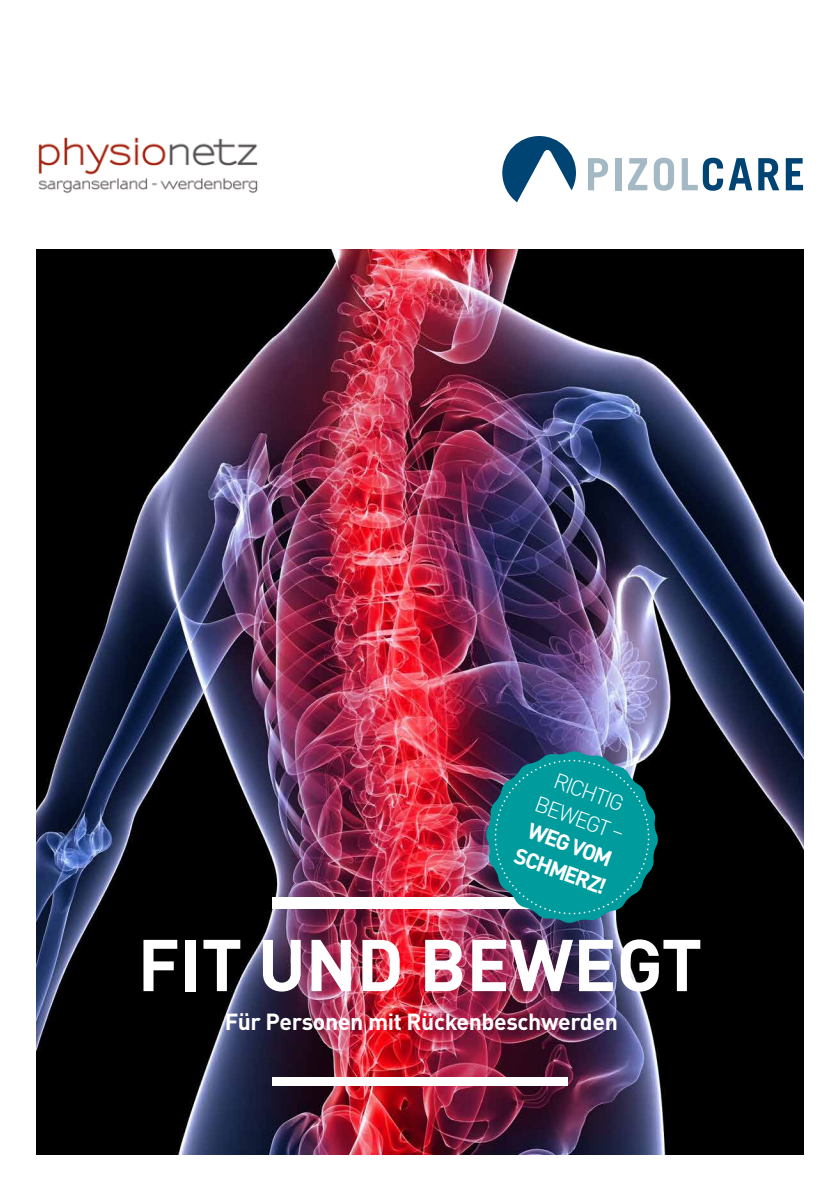
<style>
.page{position:relative;width:840px;height:1191px;background:#fff}
.page>*{position:absolute;margin:0;border:0;box-sizing:border-box;transform-origin:0 0}
.t1{font:700 72px "DIN Pro";letter-spacing:-.005em;color:#fff}
.t2{font:700 23px "DIN Pro";letter-spacing:-.015em;color:#fff}
.t3{font:300 22px/27.8px "DIN Pro";color:#fff;text-align:center}
.t4{font:700 22px/27.8px "DIN Pro";color:#fff}
</style>
<div class="page">
<img style="left:37px;top:249px;width:765px;height:905px">
<svg style="left:588px;top:158px;width:19px;height:32px"></svg>
<div style="left:614px;top:158px;width:6px;height:32px;background:#a5b9c4"></div>
<svg style="left:628px;top:158px;width:19px;height:32px"></svg>
<svg style="left:653px;top:158px;width:20px;height:33px"></svg>
<svg style="left:681px;top:158px;width:41px;height:33px"></svg>
<svg style="left:728px;top:158px;width:23px;height:32px"></svg>
<svg style="left:758px;top:158px;width:20px;height:32px"></svg>
<svg style="left:785px;top:158px;width:17px;height:32px"></svg>
<svg style="left:502px;top:136px;width:73px;height:66px"></svg>
<div style="left:272px;top:897px;width:295px;height:12px;background:#fff"></div>
<div style="left:272px;top:1077px;width:295px;height:9px;background:#fff"></div>
<img style="left:38px;top:137px;width:220px;height:56px">
<svg style="left:485px;top:751px;width:172px;height:172px;background:#13838a"></svg>
<p class="t3" style="left:550px;top:761px;width:94px;rotate:20deg">RICHTIG<br>BEWEGT –</p>
<p class="t4" style="left:530px;top:812px;width:97px;rotate:20deg">WEG VOM<br>SCHMERZ!</p>
<h1 class="t1" style="left:137px;top:905px;width:566px">FIT UND BEWEGT</h1>
<p class="t2" style="left:225px;top:1002px;width:394px">Für Personen mit Rückenbeschwerden</p>
</div>
